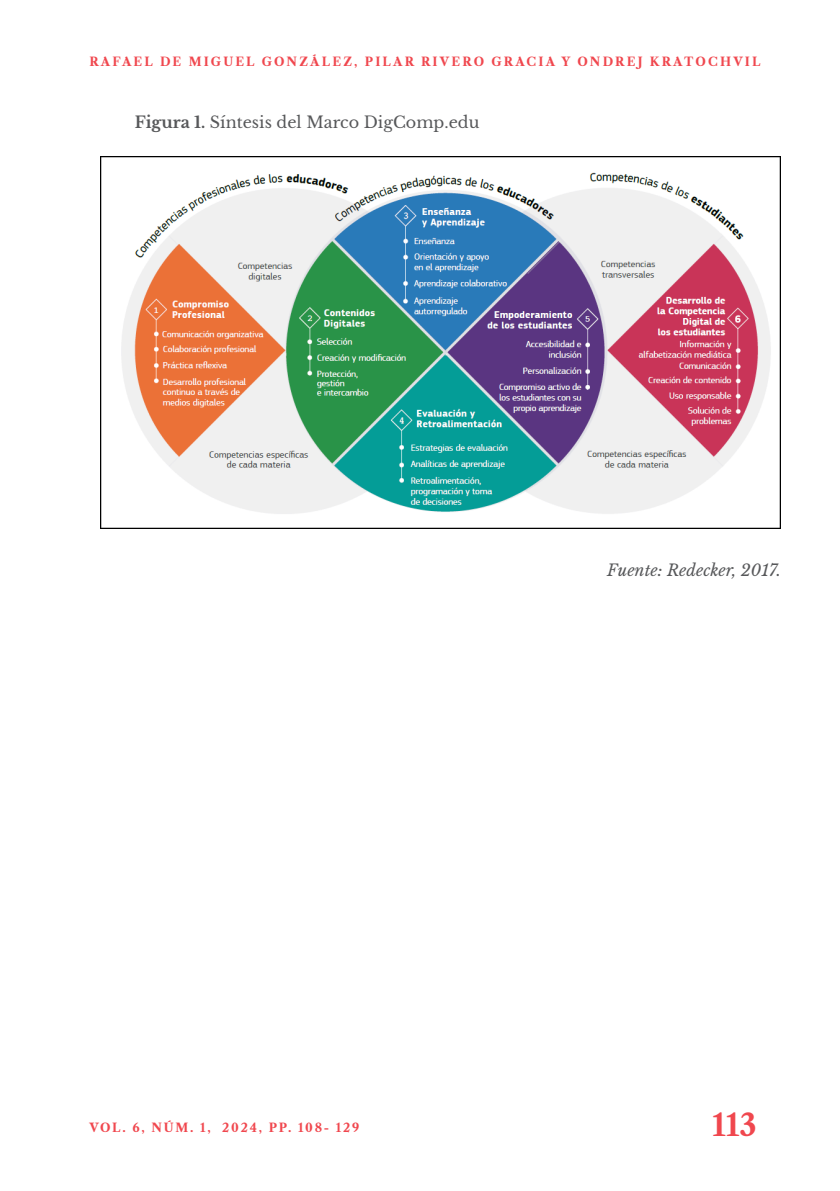
<style>
.page{position:relative;width:840px;height:1191px;background:#fff}
.page>*{position:absolute;margin:0;border:0;box-sizing:border-box;transform-origin:0 0}
.t1{font:700 30px "Libre Caslon Text";color:#f0474e}
.t2{font:16px "Libre Baskerville";color:#57585a}
.t3{font:italic 16px "Libre Baskerville";color:#57585a}
.t4{font:700 12px "Libre Caslon Text";letter-spacing:.18em;color:#f0474e}
.t5{font:700 12px "Libre Caslon Text";letter-spacing:.15em;color:#f0474e}
.s1{font-weight:700}
</style>
<div class="page">
<img style="left:101px;top:156px;width:679px;height:372px">
<p class="t4" style="left:89px;top:54px;width:672px">RAFAEL DE MIGUEL GONZÁLEZ, PILAR RIVERO GRACIA Y ONDREJ KRATOCHVIL</p>
<h2 class="t2" style="left:135px;top:112px;width:346px"><span class="s1">Figura 1.</span> Síntesis del Marco DigComp.edu</h2>
<h2 class="t3" style="left:607px;top:560px;width:175px">Fuente: Redecker, 2017.</h2>
<p class="t5" style="left:89px;top:1120px;width:271px">VOL. 6, NÚM. 1, 2024, PP. 108- 129</p>
<h1 class="t1" style="left:711px;top:1107px;width:46px">113</h1>
</div>
